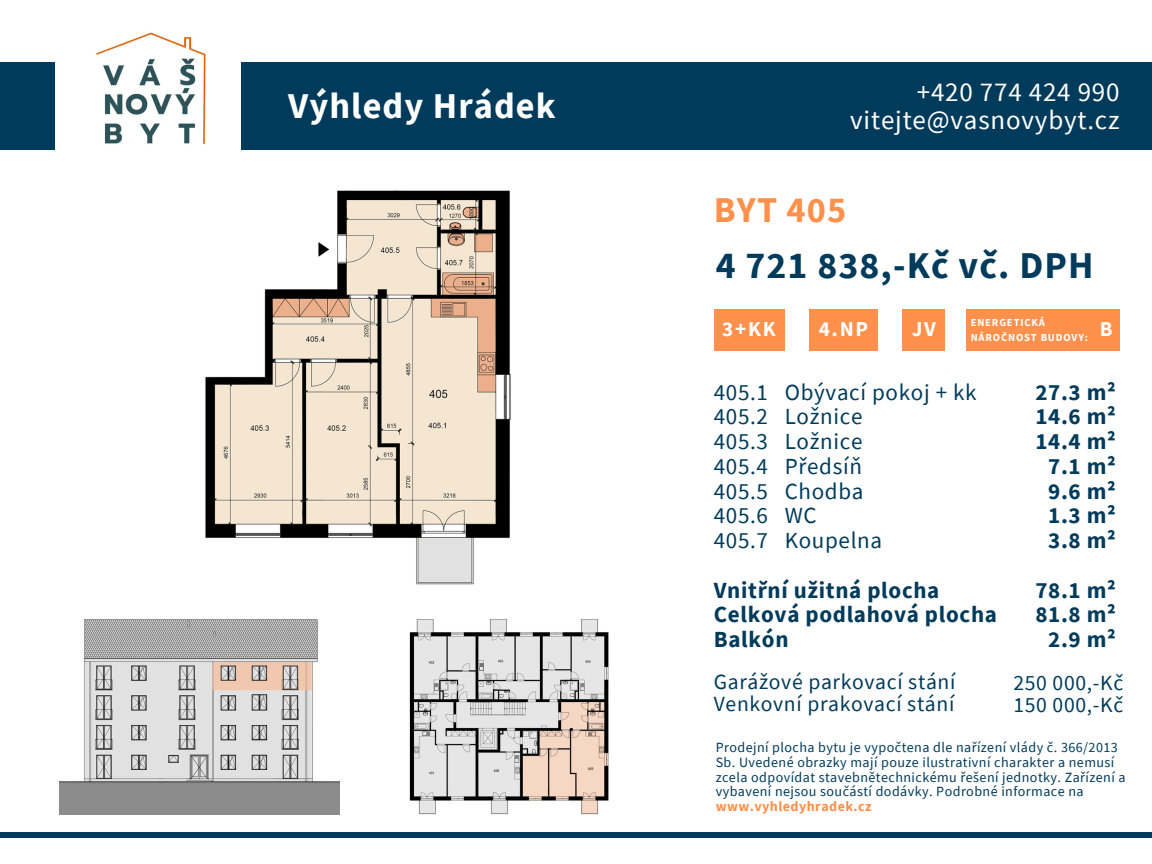
<style>
.page{position:relative;width:1152px;height:864px;background:#fff}
.page>*{position:absolute;margin:0;border:0;box-sizing:border-box;transform-origin:0 0}
.t1{font:700 37.8px "Source Sans Pro";letter-spacing:.03em;color:#003b5b}
.t2{font:700 36.3px "Source Sans Pro";letter-spacing:.03em;color:#fff}
.t3{font:700 36.3px "Source Sans Pro";letter-spacing:.03em;color:#ff914d}
.t4{font:27px/28.2px "Source Sans Pro";letter-spacing:.03em;color:#fff;text-align:right}
.t5{font:700 23.1px/24.8px "Source Sans Pro";letter-spacing:.03em;color:#003b5b;text-align:center}
.t6{font:23.1px/24.8px "Source Sans Pro";letter-spacing:.03em;color:#003b5b}
.t7{font:21.6px/22.5px "Source Sans Pro";letter-spacing:.03em;color:#003b5b}
.t8{font:700 21.15px "Source Sans Pro";color:#fff}
.t9{font:14.1px/14.5px "Source Sans Pro";letter-spacing:.03em;color:#003b5b}
.t10{font:700 14.1px "Source Sans Pro";letter-spacing:.03em;color:#ff914d}
.t11{font:700 10.65px/14.7px "Source Sans Pro";letter-spacing:.08em;color:#fff}
</style>
<div class="page">
<div style="left:0;top:62px;width:1152px;height:87px;background:#003b5b"></div>
<div style="left:0;top:833px;width:1152px;height:5px;background:#003b5b"></div>
<img style="left:55px;top:32px;width:186px;height:117px">
<img style="left:409px;top:619px;width:200px;height:196px">
<img style="left:60px;top:619px;width:280px;height:195px">
<img style="left:205px;top:190px;width:306px;height:395px">
<div style="left:714px;top:309px;width:70px;height:42px;background:#ff914d"></div>
<div style="left:809px;top:309px;width:69px;height:42px;background:#ff914d"></div>
<div style="left:903px;top:309px;width:42px;height:42px;background:#ff914d"></div>
<div style="left:966px;top:309px;width:131px;height:42px;background:#ff914d"></div>
<div style="left:1089px;top:309px;width:31px;height:42px;background:#ff914d"></div>
<h4 class="t2" style="left:288px;top:82px;width:269px">Výhledy Hrádek</h4>
<h4 class="t4" style="left:850px;top:78px;width:271px">+420 774 424 990 vitejte@vasnovybyt.cz</h4>
<p class="t3" style="left:714px;top:187px;width:134px">BYT 405</p>
<p class="t1" style="left:716px;top:241px;width:379px">4 721 838,-Kč vč. DPH</p>
<p class="t8" style="left:722px;top:316px;width:55px">3+KK</p>
<p class="t8" style="left:819px;top:316px;width:51px">4.NP</p>
<h1 class="t8" style="left:912px;top:316px;width:26px">JV</h1>
<h2 class="t11" style="left:971px;top:315px;width:119px">ENERGETICKÁ<br>NÁROČNOST BUDOVY:</h2>
<h4 class="t8" style="left:1100px;top:316px;width:14px">B</h4>
<h6 class="t6" style="left:714px;top:379px;width:264px">405.1 Obývací pokoj + kk<br>405.2 Ložnice<br>405.3 Ložnice<br>405.4 Předsíň<br>405.5 Chodba<br>405.6 WC<br>405.7 Koupelna</h6>
<h5 class="t5" style="left:714px;top:577px;width:285px;text-align:left">Vnitřní užitná plocha<br>Celková podlahová plocha<br>Balkón</h5>
<h5 class="t5" style="left:1035px;top:379px;width:82px">27.3 m²<br>14.6 m²<br>14.4 m²<br>7.1 m²<br>9.6 m²<br>1.3 m²<br>3.8 m²</h5>
<h5 class="t5" style="left:1035px;top:577px;width:82px">78.1 m²<br>81.8 m²<br>2.9 m²</h5>
<h6 class="t7" style="left:714px;top:670px;width:243px">Garážové parkovací stání<br>Venkovní prakovací stání</h6>
<h6 class="t7" style="left:1013px;top:671px;width:111px">250 000,-Kč<br>150 000,-Kč</h6>
<p class="t9" style="left:716px;top:740px;width:411px">Prodejní plocha bytu je vypočtena dle nařízení vlády č. 366/2013<br>Sb. Uvedené obrazky mají pouze ilustrativní charakter a nemusí zcela odpovídat stavebnětechnickému řešení jednotky. Zařízení a vybavení nejsou součástí dodávky. Podrobné informace na</p>
<p class="t10" style="left:716px;top:797px;width:157px">www.vyhledyhradek.cz</p>
</div>
